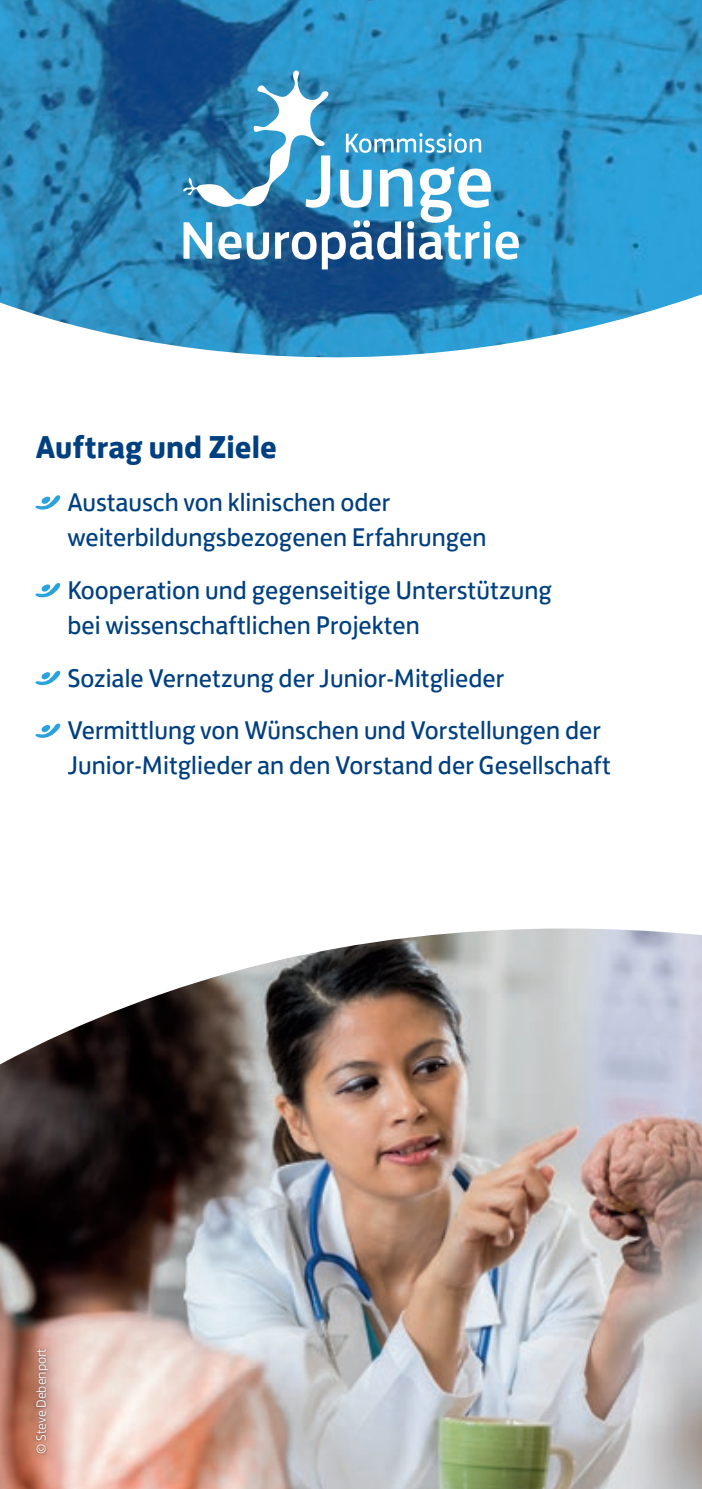
<style>
.page{position:relative;width:702px;height:1489px;background:#fff}
.page>*{position:absolute;margin:0;border:0;box-sizing:border-box;transform-origin:0 0}
.t1{font:700 32.5px "FS Jack";color:#014080}
.t2{font:26.25px/35px "FS Jack";color:#014080}
.t3{font:300 13.75px "FS Jack";color:#fff}
</style>
<div class="page">
<img style="left:0;top:0;width:702px;height:358px">
<svg style="left:35px;top:495px;width:26px;height:15px"></svg>
<svg style="left:35px;top:583px;width:26px;height:15px"></svg>
<svg style="left:35px;top:670px;width:26px;height:15px"></svg>
<svg style="left:35px;top:723px;width:26px;height:15px"></svg>
<svg style="left:183px;top:69px;width:335px;height:200px"></svg>
<img style="left:0;top:928px;width:701px;height:560px">
<img style="left:701px;top:935px;width:1px;height:553px">
<div style="left:32px;top:1344px;width:26px;height:119px;background:#231f20;opacity:.3"></div>
<div style="left:34px;top:1346px;width:16px;height:108px;background:#231f20;opacity:.5"></div>
<p class="t1" style="left:35px;top:420px;width:243px">Auftrag und Ziele</p>
<p class="t2" style="left:67px;top:482px;width:421px">Austausch von klinischen oder weiterbildungsbezogenen Erfahrungen</p>
<p class="t2" style="left:67px;top:570px;width:486px">Kooperation und gegenseitige Unterstützung bei wissenschaftlichen Projekten</p>
<p class="t2" style="left:67px;top:649px;width:535px;line-height:52.8px">Soziale Vernetzung der Junior-Mitglieder<br>Vermittlung von Wünschen und Vorstellungen der</p>
<p class="t2" style="left:67px;top:745px;width:545px">Junior-Mitglieder an den Vorstand der Gesellschaft</p>
<p class="t3" style="left:30px;top:1453px;width:107px;rotate:-90deg">© Steve Debenport</p>
</div>
